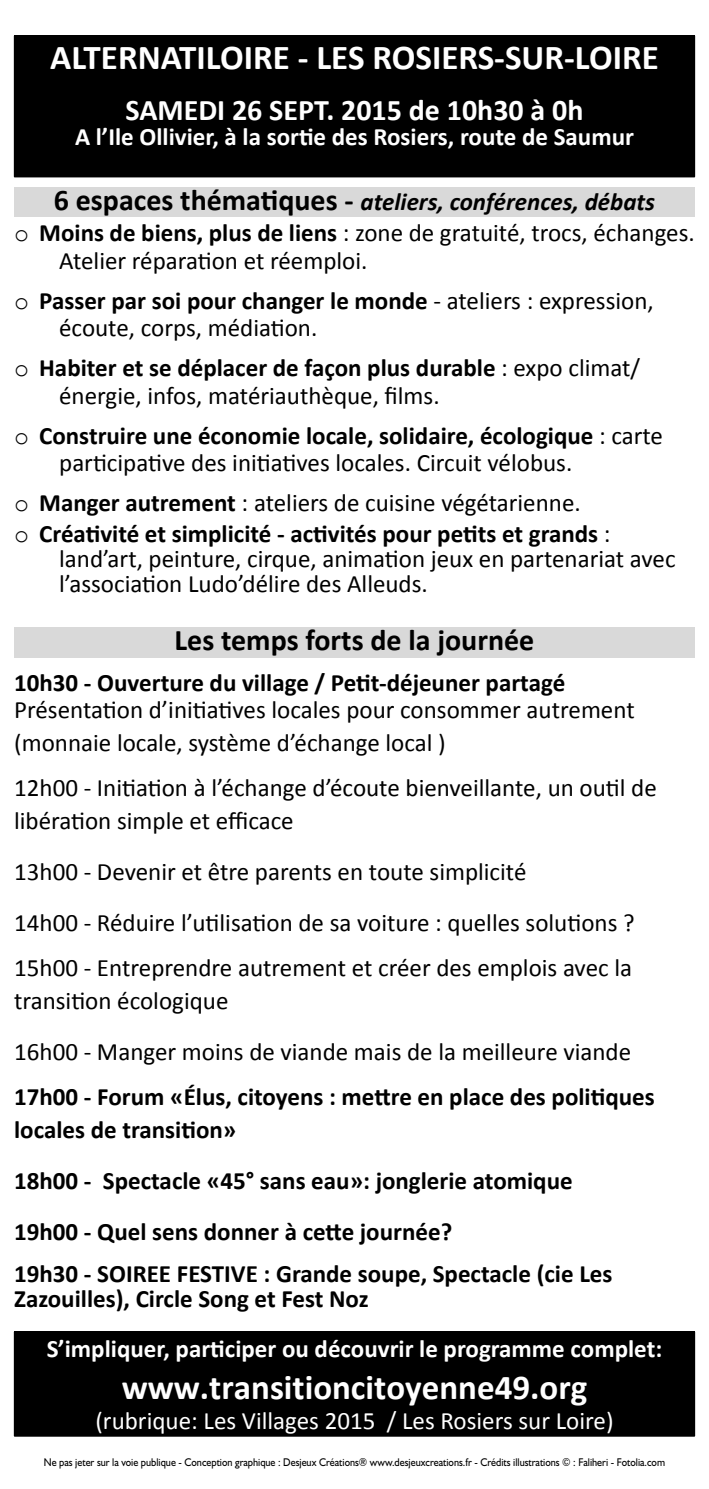
<style>
.page{position:relative;width:709px;height:1489px;background:#fff}
.page>*{position:absolute;margin:0;border:0;box-sizing:border-box;transform-origin:0 0}
.t1{font:700 35px "Calibri";color:#fff}
.t2{font:700 30px "Calibri";color:#fff}
.t3{font:700 30px "Calibri";color:#000}
.t4{font:25px/33px "Calibri";color:#000}
.t5{font:700 25px/40px "Calibri";color:#000}
.t6{font:700 25px "Calibri";color:#fff}
.t7{font:25px "Calibri";color:#fff}
.t8{font:11.25px "Humanist 521 BT";color:#000;scale:.9 1}
.s1{font-weight:700;font-size:30px}
.s2{font-weight:700;font-style:italic}
.s3{font-family:"Courier New"}
.s4{font-weight:700}
.s5{font-weight:400}
.s6{font-family:"Courier New";font-weight:400}
</style>
<div class="page">
<div style="left:14px;top:36px;width:680px;height:141px;background:#000"></div>
<hr style="left:14px;top:35px;width:680px;height:1px;background:#000">
<hr style="left:694px;top:36px;width:1px;height:141px;background:#000">
<div style="left:14px;top:187px;width:680px;height:29px;background:#d9d9d9"></div>
<div style="left:14px;top:627px;width:680px;height:31px;background:#d9d9d9"></div>
<div style="left:14px;top:1331px;width:680px;height:104px;background:#000"></div>
<hr style="left:14px;top:1435px;width:680px;height:1px;background:#000">
<hr style="left:694px;top:1331px;width:1px;height:104px;background:#000">
<h1 class="t1" style="left:50px;top:35px;width:610px">ALTERNATILOIRE - LES ROSIERS-SUR-LOIRE</h1>
<p class="t2" style="left:125px;top:91px;width:459px">SAMEDI 26 SEPT. 2015 de 10h30 à 0h</p>
<p class="t6" style="left:75px;top:121px;width:560px">A l’Ile Ollivier, à la sortie des Rosiers, route de Saumur</p>
<p class="t4" style="left:14px;top:186px;width:682px;line-height:31.5px;text-align:center"><span class="s1">6 espaces thématiques -</span> <span class="s2">ateliers, conférences, débats<br></span><span class="s3">o</span> <span class="s4">Moins de biens, plus de liens</span> : zone de gratuité, trocs, échanges.</p>
<p class="t4" style="left:14px;top:240px;width:641px;line-height:40px;text-indent:45px">Atelier réparation et réemploi.<br><span class="s3">o</span> <span class="s4">Passer par soi pour changer le monde</span> - ateliers : expression,</p>
<p class="t5" style="left:14px;top:308px;width:627px;text-indent:45px"><span class="s5">écoute, corps, médiation.<br></span><span class="s6">o</span> Habiter et se déplacer de façon plus durable <span class="s5">: expo climat/</span></p>
<p class="t5" style="left:14px;top:375px;width:650px;text-indent:45px"><span class="s5">énergie, infos, matériauthèque, films.<br></span><span class="s6">o</span> Construire une économie locale, solidaire, écologique <span class="s5">: carte</span></p>
<p class="t4" style="left:14px;top:443px;width:568px;line-height:40px;text-indent:45px">participative des initiatives locales. Circuit vélobus. <span class="s3">o</span> <span class="s4">Manger autrement</span> : ateliers de cuisine végétarienne.</p>
<p class="t4" style="left:59px;top:521px;width:618px;line-height:25px;text-indent:-45px"><span class="s3">o</span> <span class="s4">Créativité et simplicité - activités pour petits et grands</span> : land’art, peinture, cirque, animation jeux en partenariat avec l’association Ludo’délire des Alleuds.</p>
<p class="t3" style="left:175px;top:620px;width:361px">Les temps forts de la journée</p>
<p class="t5" style="left:14px;top:662px;width:552px">10h30 - Ouverture du village / Petit-déjeuner partagé</p>
<p class="t4" style="left:14px;top:693px;width:622px">Présentation d’initiatives locales pour consommer autrement (monnaie locale, système d’échange local )</p>
<p class="t4" style="left:14px;top:771px;width:644px">12h00 - Initiation à l’échange d’écoute bienveillante, un outil de libération simple et efficace</p>
<p class="t4" style="left:14px;top:846px;width:622px;line-height:50.8px">13h00 - Devenir et être parents en toute simplicité<br>14h00 - Réduire l’utilisation de sa voiture : quelles solutions ?</p>
<p class="t4" style="left:14px;top:951px;width:619px">15h00 - Entreprendre autrement et créer des emplois avec la transition écologique</p>
<p class="t4" style="left:14px;top:1035px;width:618px">16h00 - Manger moins de viande mais de la meilleure viande</p>
<p class="t5" style="left:14px;top:1080px;width:642px;line-height:33px">17h00 - Forum «Élus, citoyens : mettre en place des politiques locales de transition»</p>
<p class="t5" style="left:14px;top:1155px;width:560px;line-height:50.8px">18h00 - Spectacle «45° sans eau»: jonglerie atomique<br>19h00 - Quel sens donner à cette journée?</p>
<p class="t5" style="left:14px;top:1261px;width:600px;line-height:25px">19h30 - SOIREE FESTIVE : Grande soupe, Spectacle (cie Les<br>Zazouilles), Circle Song et Fest Noz</p>
<p class="t6" style="left:47px;top:1332px;width:617px">S’impliquer, participer ou découvrir le programme complet:</p>
<h1 class="t1" style="left:122px;top:1365px;width:467px">www.transitioncitoyenne49.org</h1>
<p class="t7" style="left:95px;top:1404px;width:519px">(rubrique: Les Villages 2015 / Les Rosiers sur Loire)</p>
<p class="t8" style="left:44px;top:1454px;width:691px">Ne pas jeter sur la voie publique - Conception graphique : Desjeux Créations® www.desjeuxcreations.fr - Crédits illustrations © : Faliheri - Fotolia.com</p>
</div>
